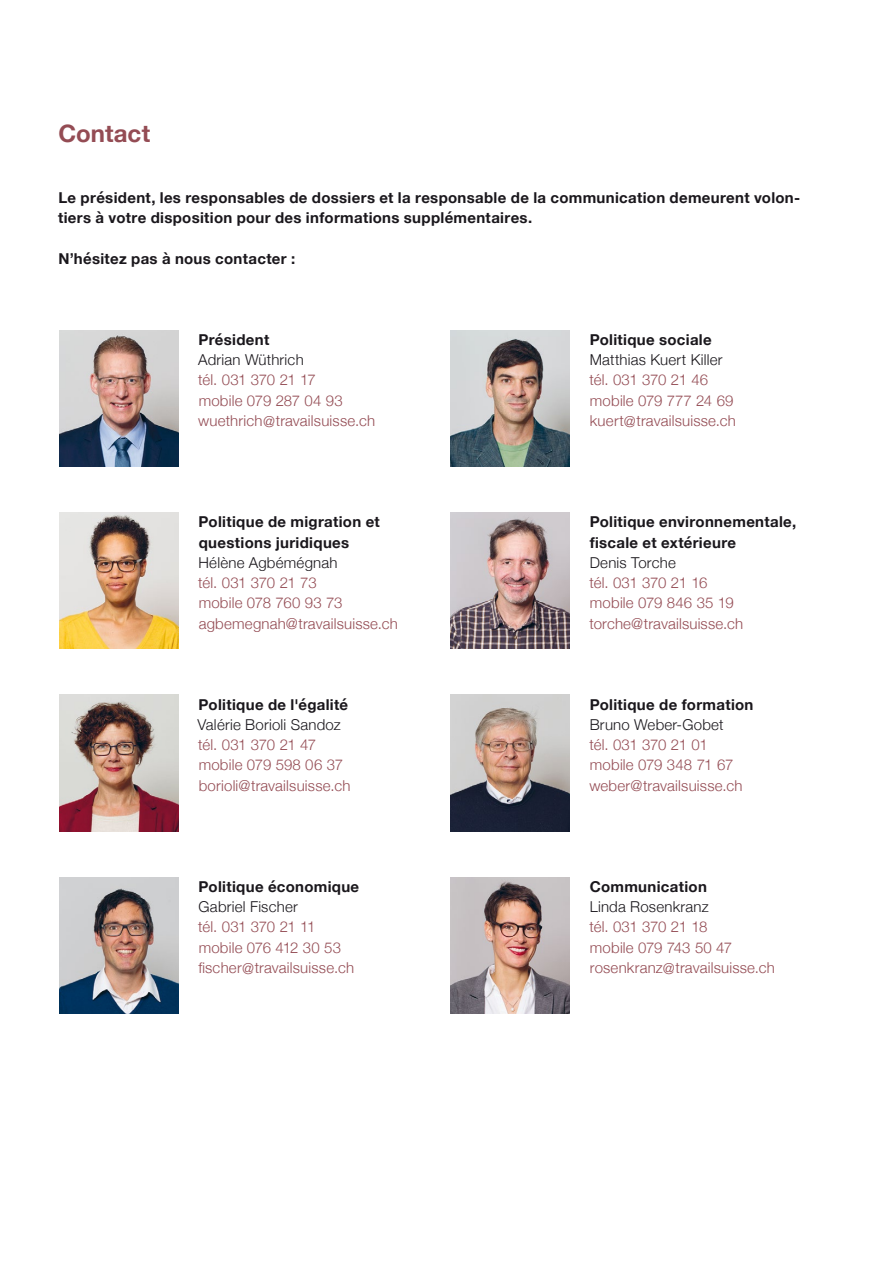
<style>
.page{position:relative;width:893px;height:1263px;background:#fff}
.page>*{position:absolute;margin:0;border:0;box-sizing:border-box;transform-origin:0 0}
.Seitentitel_Französi{font:700 24px "Helvetica Neue";color:#944c54}
.Lauftext_Französisch{font:700 15px/20.2px "Helvetica Neue";letter-spacing:.02em;color:#1a171c}
.Lauftext_Französisch-2{font:300 15px "Helvetica Neue";letter-spacing:.015em;color:#944c54}
.Lauftext_Französisch-3{font:300 15px "Helvetica Neue";letter-spacing:.015em;color:#1a171c}
.Lauftext_Französisch-4{font:300 15px "Helvetica Neue";letter-spacing:-.025em;color:#944c54}
.Lauftext_Französisch-5{font:300 15px "Helvetica Neue";letter-spacing:-.02em;color:#944c54}
.Lauftext_Französisch-6{font:300 15px "Helvetica Neue";letter-spacing:-.015em;color:#944c54}
</style>
<div class="page">
<img style="left:60px;top:330px;width:119px;height:136px">
<img style="left:60px;top:513px;width:119px;height:136px">
<img style="left:60px;top:695px;width:119px;height:136px">
<img style="left:60px;top:877px;width:119px;height:136px">
<img style="left:451px;top:877px;width:119px;height:136px">
<img style="left:451px;top:695px;width:119px;height:136px">
<img style="left:451px;top:513px;width:119px;height:136px">
<img style="left:451px;top:330px;width:119px;height:136px">
<p class="Seitentitel_Französi" style="left:58px;top:115px;width:93px">Contact</p>
<p class="Lauftext_Französisch" style="left:58px;top:188px;width:744px">Le président, les responsables de dossiers et la responsable de la communication demeurent volon&shy;tiers à votre disposition pour des informations supplémentaires.</p>
<p class="Lauftext_Französisch" style="left:58px;top:249px;width:238px">N’hésitez pas à nous contacter :</p>
<p class="Lauftext_Französisch" style="left:199px;top:330px;width:72px">Président</p>
<p class="Lauftext_Französisch-3" style="left:198px;top:348px;width:107px">Adrian Wüthrich</p>
<p class="Lauftext_Französisch-4" style="left:198px;top:368px;width:119px">tél. 031 370 21 17</p>
<p class="Lauftext_Französisch-2" style="left:199px;top:388px;width:146px">mobile 079 287 04 93</p>
<p class="Lauftext_Französisch-2" style="left:198px;top:408px;width:179px">wuethrich@travailsuisse.ch</p>
<p class="Lauftext_Französisch" style="left:199px;top:512px;width:183px">Politique de migration et</p>
<p class="Lauftext_Französisch" style="left:199px;top:532px;width:152px">questions juridiques</p>
<p class="Lauftext_Französisch-3" style="left:199px;top:550px;width:141px">Hélène Agbémégnah</p>
<p class="Lauftext_Französisch-5" style="left:198px;top:570px;width:120px">tél. 031 370 21 73</p>
<p class="Lauftext_Französisch-2" style="left:199px;top:591px;width:145px">mobile 078 760 93 73</p>
<p class="Lauftext_Französisch-2" style="left:199px;top:611px;width:201px">agbemegnah@travailsuisse.ch</p>
<p class="Lauftext_Französisch" style="left:199px;top:694px;width:151px">Politique de l'égalité</p>
<p class="Lauftext_Französisch-3" style="left:197px;top:712px;width:145px">Valérie Borioli Sandoz</p>
<p class="Lauftext_Französisch-4" style="left:198px;top:732px;width:120px">tél. 031 370 21 47</p>
<p class="Lauftext_Französisch-2" style="left:199px;top:753px;width:146px">mobile 079 598 06 37</p>
<p class="Lauftext_Französisch-2" style="left:199px;top:773px;width:153px">borioli@travailsuisse.ch</p>
<p class="Lauftext_Französisch" style="left:199px;top:877px;width:162px">Politique économique</p>
<p class="Lauftext_Französisch-3" style="left:199px;top:894px;width:101px">Gabriel Fischer</p>
<p class="Lauftext_Französisch-4" style="left:198px;top:915px;width:119px">tél. 031 370 21 11</p>
<p class="Lauftext_Französisch-2" style="left:199px;top:935px;width:144px">mobile 076 412 30 53</p>
<p class="Lauftext_Französisch-2" style="left:198px;top:955px;width:157px">fischer@travailsuisse.ch</p>
<p class="Lauftext_Französisch" style="left:590px;top:330px;width:123px">Politique sociale</p>
<p class="Lauftext_Französisch-3" style="left:590px;top:348px;width:134px">Matthias Kuert Killer</p>
<p class="Lauftext_Französisch-6" style="left:589px;top:368px;width:120px">tél. 031 370 21 46</p>
<p class="Lauftext_Französisch-2" style="left:590px;top:388px;width:145px">mobile 079 777 24 69</p>
<p class="Lauftext_Französisch-2" style="left:590px;top:408px;width:148px">kuert@travailsuisse.ch</p>
<p class="Lauftext_Französisch" style="left:590px;top:512px;width:208px">Politique environnementale,</p>
<p class="Lauftext_Französisch" style="left:590px;top:532px;width:148px">fiscale et extérieure</p>
<p class="Lauftext_Französisch-3" style="left:590px;top:550px;width:88px">Denis Torche</p>
<p class="Lauftext_Französisch-4" style="left:589px;top:570px;width:120px">tél. 031 370 21 16</p>
<p class="Lauftext_Französisch-2" style="left:590px;top:591px;width:145px">mobile 079 846 35 19</p>
<p class="Lauftext_Französisch-2" style="left:589px;top:611px;width:155px">torche@travailsuisse.ch</p>
<p class="Lauftext_Französisch" style="left:590px;top:694px;width:165px">Politique de formation</p>
<p class="Lauftext_Französisch-3" style="left:590px;top:712px;width:135px">Bruno Weber-Gobet</p>
<p class="Lauftext_Französisch-4" style="left:589px;top:732px;width:120px">tél. 031 370 21 01</p>
<p class="Lauftext_Französisch-2" style="left:590px;top:753px;width:145px">mobile 079 348 71 67</p>
<p class="Lauftext_Französisch-2" style="left:589px;top:773px;width:155px">weber@travailsuisse.ch</p>
<p class="Lauftext_Französisch" style="left:590px;top:877px;width:119px">Communication</p>
<p class="Lauftext_Französisch-3" style="left:590px;top:894px;width:120px">Linda Rosenkranz</p>
<p class="Lauftext_Französisch-4" style="left:589px;top:915px;width:119px">tél. 031 370 21 18</p>
<p class="Lauftext_Französisch-2" style="left:590px;top:935px;width:144px">mobile 079 743 50 47</p>
<p class="Lauftext_Französisch-2" style="left:590px;top:955px;width:187px">rosenkranz@travailsuisse.ch</p>
</div>
